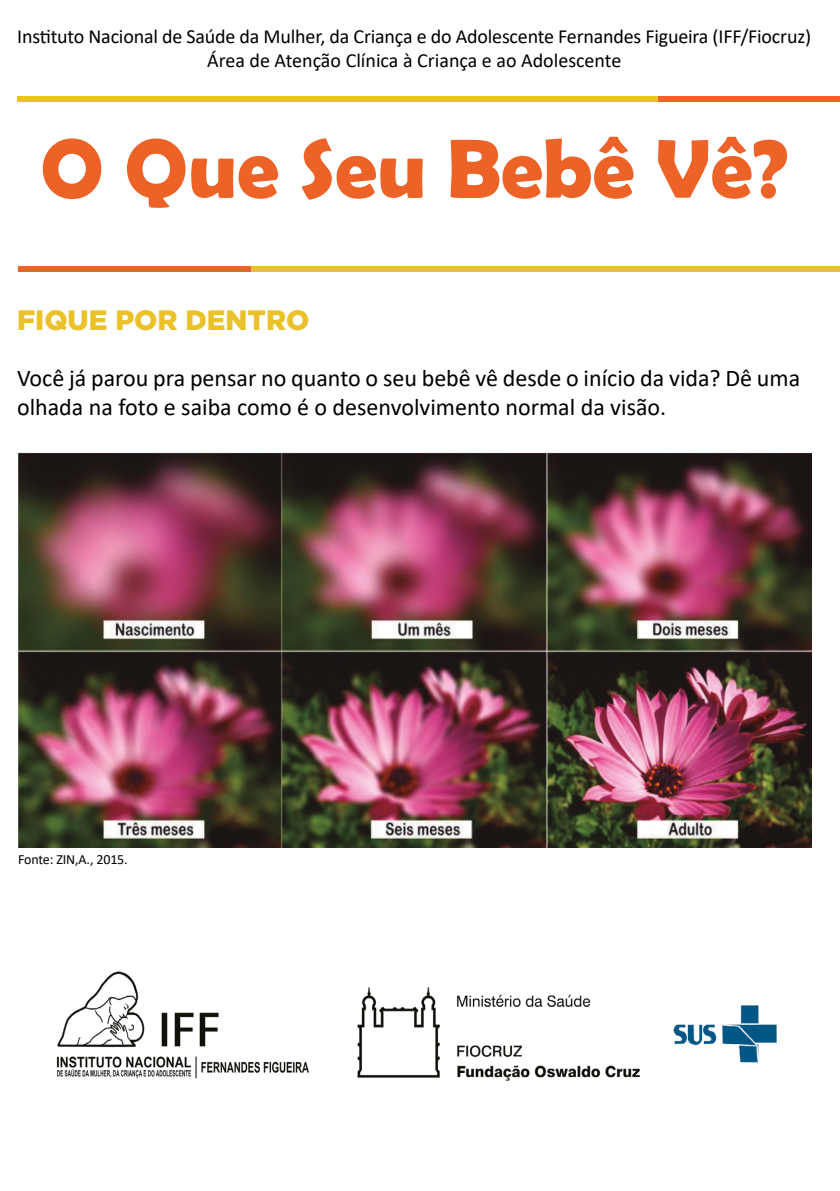
<style>
.page{position:relative;width:840px;height:1191px;background:#fff}
.page>*{position:absolute;margin:0;border:0;box-sizing:border-box;transform-origin:0 0}
.t1{font:700 84px "Berlin Sans FB Demi";color:#ec6227}
.t2{font:900 28px "Gotham";color:#ebc129}
.t3{font:24px/28.8px "Calibri";color:#000}
.t4{font:20px/24px "Calibri";letter-spacing:-.01em;color:#000;text-align:center}
.t5{font:14px "Calibri";letter-spacing:-.01em;color:#000}
</style>
<div class="page">
<img style="left:18px;top:452px;width:793px;height:395px">
<div style="left:652px;top:96px;width:187px;height:6px;background:#ec6227"></div>
<div style="left:17px;top:96px;width:640px;height:6px;background:#ebc129"></div>
<div style="left:18px;top:266px;width:238px;height:6px;background:#ec6227"></div>
<div style="left:251px;top:266px;width:588px;height:6px;background:#ebc129"></div>
<img style="left:56px;top:971px;width:721px;height:110px">
<p class="t4" style="left:17px;top:24px;width:794px">Instituto Nacional de Saúde da Mulher, da Criança e do Adolescente Fernandes Figueira (IFF/Fiocruz)<br>Área de Atenção Clínica à Criança e ao Adolescente</p>
<h1 class="t1" style="left:40px;top:120px;width:748px">O Que Seu Bebê Vê?</h1>
<h2 class="t2" style="left:17px;top:301px;width:294px">FIQUE POR DENTRO</h2>
<p class="t3" style="left:17px;top:363px;width:784px">Você já parou pra pensar no quanto o seu bebê vê desde o início da vida? Dê uma olhada na foto e saiba como é o desenvolvimento normal da visão.</p>
<p class="t5" style="left:18px;top:849px;width:111px">Fonte: ZIN,A., 2015.</p>
</div>
